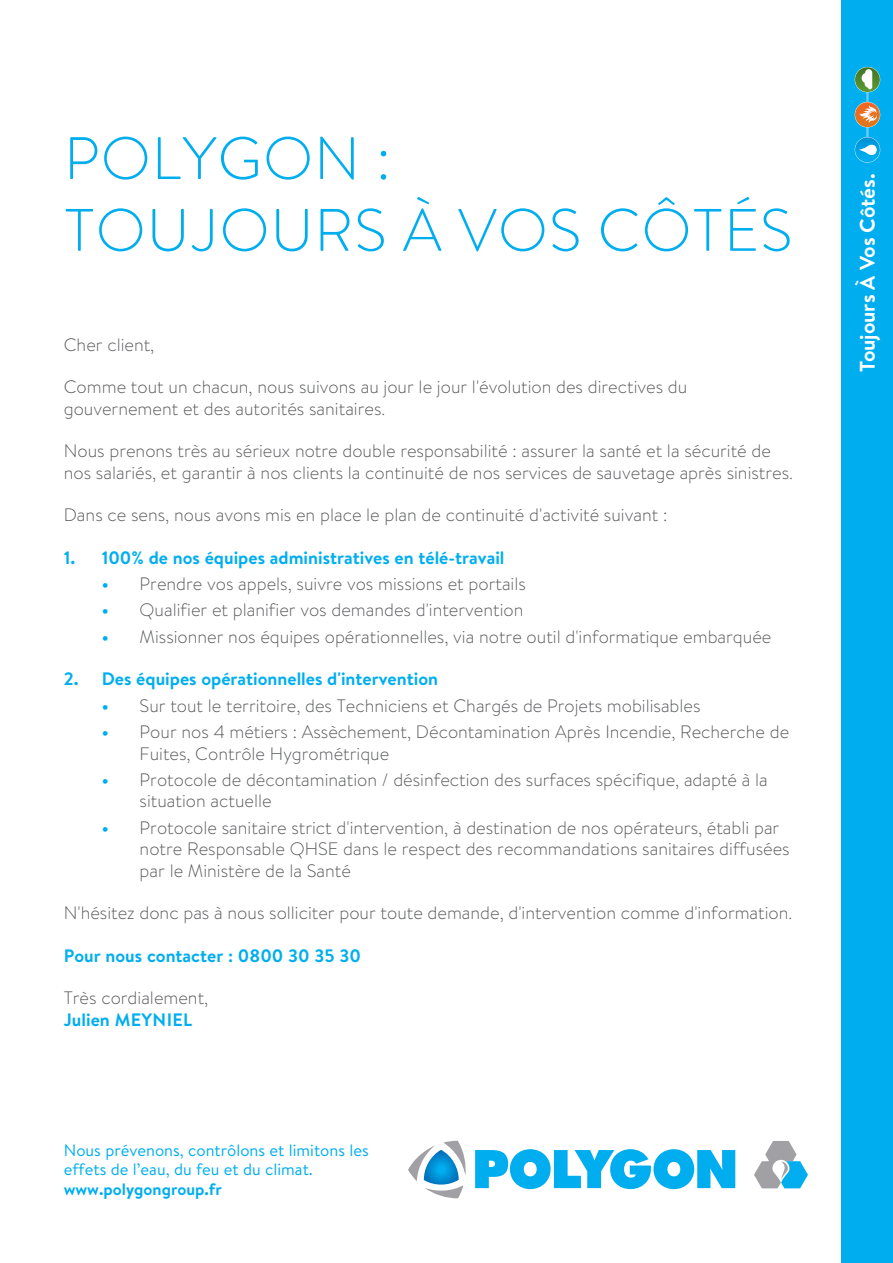
<style>
.page{position:relative;width:893px;height:1263px;background:#fff}
.page>*{position:absolute;margin:0;border:0;box-sizing:border-box;transform-origin:0 0}
.t1{font:300 59.85px/71.7px "Brandon Text";letter-spacing:.02em;color:#00aeef}
.t2{font:700 21.15px "Brandon Text";color:#fff}
.t3{font:300 18px/21.6px "Brandon Text";color:#57585a}
.t4{font:700 18px "Brandon Text";color:#00aeef}
.t5{font:700 18px "Brandon Text";letter-spacing:.02em;color:#00aeef}
.t6{font:16.5px/19.8px "Brandon Text";color:#00aeef}
.t7{font:700 16.5px "Brandon Text";color:#00aeef}
.s1{font-weight:700;color:#00aeef}
</style>
<div class="page">
<svg style="left:475px;top:1149px;width:260px;height:40px"></svg>
<svg style="left:408px;top:1141px;width:58px;height:57px"></svg>
<svg style="left:754px;top:1141px;width:54px;height:47px"></svg>
<div style="left:842px;top:0;width:51px;height:1263px;background:#00aeef"></div>
<svg style="left:855px;top:137px;width:25px;height:26px"></svg>
<svg style="left:855px;top:137px;width:25px;height:25px"></svg>
<svg style="left:859px;top:145px;width:18px;height:10px"></svg>
<svg style="left:855px;top:67px;width:25px;height:25px"></svg>
<svg style="left:855px;top:102px;width:25px;height:25px"></svg>
<svg style="left:859px;top:69px;width:19px;height:68px"></svg>
<h1 class="t1" style="left:64px;top:120px;width:730px">POLYGON :<br>TOUJOURS À VOS CÔTÉS</h1>
<p class="t3" style="left:64px;top:333px;width:92px">Cher client,</p>
<p class="t3" style="left:64px;top:375px;width:625px">Comme tout un chacun, nous suivons au jour le jour l'évolution des directives du gouvernement et des autorités sanitaires.</p>
<p class="t3" style="left:64px;top:439px;width:731px">Nous prenons très au sérieux notre double responsabilité : assurer la santé et la sécurité de nos salariés, et garantir à nos clients la continuité de nos services de sauvetage après sinistres.</p>
<p class="t3" style="left:64px;top:504px;width:605px">Dans ce sens, nous avons mis en place le plan de continuité d'activité suivant :</p>
<p class="t4" style="left:64px;top:545px;width:442px">1. 100% de nos équipes administratives en télé-travail</p>
<p class="t3" style="left:102px;top:572px;width:426px"><span class="s1">•</span> Prendre vos appels, suivre vos missions et portails</p>
<p class="t3" style="left:102px;top:599px;width:423px"><span class="s1">•</span> Qualifier et planifier vos demandes d'intervention</p>
<p class="t3" style="left:102px;top:625px;width:671px"><span class="s1">•</span> Missionner nos équipes opérationnelles, via notre outil d'informatique embarquée</p>
<p class="t4" style="left:64px;top:666px;width:376px">2. Des équipes opérationnelles d'intervention</p>
<p class="t3" style="left:102px;top:694px;width:600px"><span class="s1">•</span> Sur tout le territoire, des Techniciens et Chargés de Projets mobilisables</p>
<p class="t3" style="left:140px;top:720px;width:651px;text-indent:-38px"><span class="s1">•</span> Pour nos 4 métiers : Assèchement, Décontamination Après Incendie, Recherche de<br>Fuites, Contrôle Hygrométrique</p>
<p class="t3" style="left:140px;top:768px;width:630px;text-indent:-38px"><span class="s1">•</span> Protocole de décontamination / désinfection des surfaces spécifique, adapté à la situation actuelle</p>
<p class="t3" style="left:140px;top:816px;width:651px;text-indent:-38px"><span class="s1">•</span> Protocole sanitaire strict d'intervention, à destination de nos opérateurs, établi par notre Responsable QHSE dans le respect des recommandations sanitaires diffusées par le Ministère de la Santé</p>
<p class="t3" style="left:64px;top:902px;width:730px">N'hésitez donc pas à nous solliciter pour toute demande, d'intervention comme d'information.</p>
<p class="t4" style="left:64px;top:943px;width:299px">Pour nous contacter : 0800 30 35 30</p>
<p class="t3" style="left:64px;top:987px;width:146px">Très cordialement,</p>
<p class="t5" style="left:64px;top:1007px;width:130px">Julien MEYNIEL</p>
<p class="t6" style="left:64px;top:1139px;width:307px">Nous prévenons, contrôlons et limitons les effets de l’eau, du feu et du climat.</p>
<p class="t7" style="left:64px;top:1178px;width:160px">www.polygongroup.fr</p>
<p class="t2" style="left:853px;top:372px;width:200px;rotate:-90deg">Toujours À Vos Côtés.</p>
</div>
